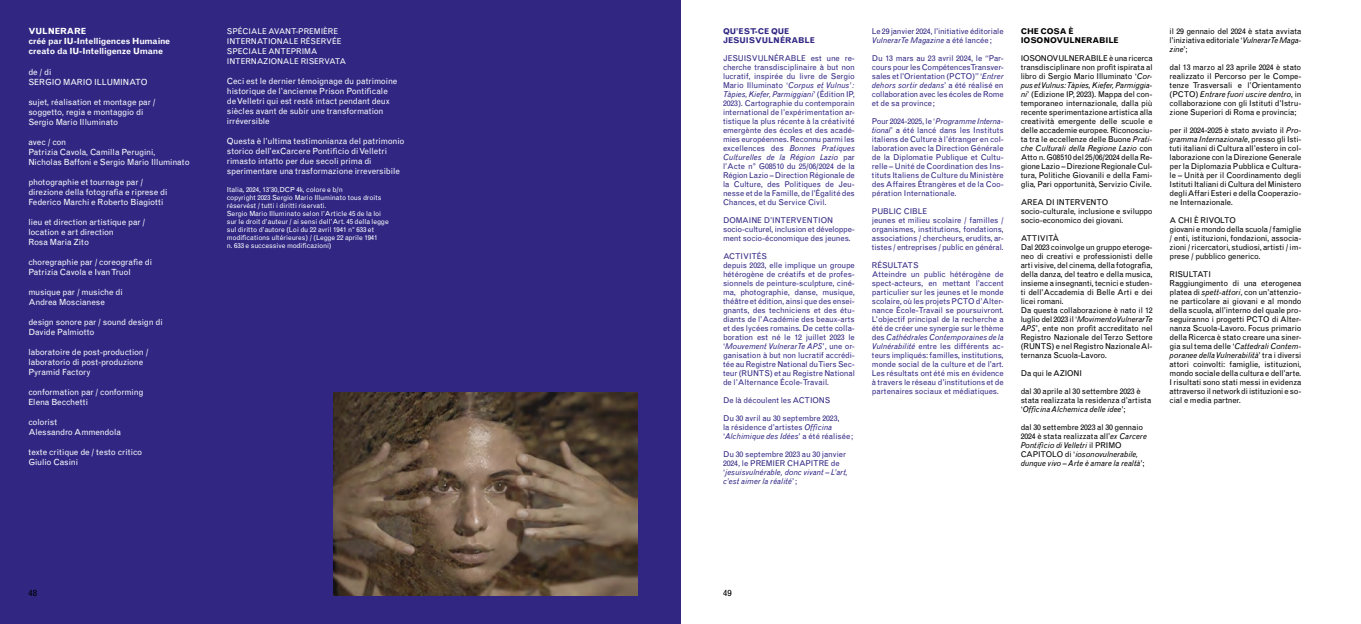
<style>
.page{position:relative;width:1361px;height:624px;background:#fff}
.page>*{position:absolute;margin:0;border:0;box-sizing:border-box;transform-origin:0 0}
.t1{font:9px "Grotesque MT Std";color:#000}
.t2{font:8.5px/10px "Grotesque MT Std";letter-spacing:-.01em;color:#fff}
.t3{font:700 8.5px/10px "Grotesque MT Std";letter-spacing:-.01em;color:#fff}
.t4{font:8px/9px "Grotesque MT Std";letter-spacing:-.01em;color:#312783}
.t5{font:8px/9px "Grotesque MT Std";letter-spacing:-.015em;color:#000}
.t6{font:italic 8px/9px "Grotesque MT Std";letter-spacing:-.005em;color:#000}
.t7{font:8px/10px "Grotesque MT Std";letter-spacing:-.01em;color:#fff}
.t8{font:700 8px/9px "Grotesque MT Std";letter-spacing:-.01em;color:#312783}
.t9{font:700 8px/9px "Grotesque MT Std";letter-spacing:-.015em;color:#000}
.t10{font:7px/8px "Grotesque MT Std";letter-spacing:-.01em;color:#fff}
.s1{font-style:italic}
.s2{font-style:normal}
</style>
<div class="page">
<div style="left:0;top:0;width:680px;height:624px;background:#312783"></div>
<img style="left:333px;top:392px;width:305px;height:203px">
<p class="t3" style="left:28px;top:27px;width:143px">VULNERARE<br>créé par IU-Intelligences Humaine creato da IU-Intelligenze Umane</p>
<p class="t2" style="left:28px;top:67px;width:121px">de / di<br>SERGIO MARIO ILLUMINATO</p>
<p class="t2" style="left:28px;top:97px;width:129px">sujet, réalisation et montage par / soggetto, regia e montaggio di<br>Sergio Mario Illuminato</p>
<p class="t2" style="left:28px;top:137px;width:163px">avec / con<br>Patrizia Cavola, Camilla Perugini,<br>Nicholas Baffoni e Sergio Mario Illuminato</p>
<p class="t2" style="left:28px;top:177px;width:141px">photographie et tournage par / direzione della fotografia e riprese di<br>Federico Marchi e Roberto Biagiotti</p>
<p class="t2" style="left:28px;top:217px;width:118px">lieu et direction artistique par / location e art direction<br>Rosa Maria Zito</p>
<p class="t2" style="left:28px;top:257px;width:125px">choregraphie par / coreografie di<br>Patrizia Cavola e Ivan Truol</p>
<p class="t2" style="left:28px;top:287px;width:96px">musique par / musiche di<br>Andrea Moscianese</p>
<p class="t2" style="left:28px;top:317px;width:136px">design sonore par / sound design di<br>Davide Palmiotto</p>
<p class="t2" style="left:28px;top:347px;width:122px">laboratoire de post-production / laboratorio di post-produzione<br>Pyramid Factory</p>
<p class="t2" style="left:28px;top:387px;width:117px">conformation par / conforming<br>Elena Becchetti</p>
<p class="t2" style="left:28px;top:417px;width:94px">colorist<br>Alessandro Ammendola</p>
<p class="t2" style="left:28px;top:447px;width:115px">texte critique de / testo critico<br>Giulio Casini</p>
<p class="t7" style="left:227px;top:26px;width:121px">SPÉCIALE AVANT-PREMIÈRE<br>INTERNATIONALE RÉSERVÉE<br>SPECIALE ANTEPRIMA<br>INTERNAZIONALE RISERVATA</p>
<p class="t2" style="left:227px;top:76px;width:172px">Ceci est le dernier témoignage du patrimoine historique de l’ancienne Prison Pontificale de Velletri qui est resté intact pendant deux siècles avant de subir une transformation irréversible</p>
<p class="t2" style="left:227px;top:136px;width:179px">Questa è l’ultima testimonianza del patrimonio storico dell’exCarcere Pontificio di Velletri rimasto intatto per due secoli prima di sperimentare una trasformazione irreversibile</p>
<p class="t10" style="left:227px;top:186px;width:163px">Italia, 2024, 13’30,DCP 4k, colore e b/n<br>copyright 2023 Sergio Mario Illuminato tous droits réservést / tutti i diritti riservati.<br>Sergio Mario Illuminato selon l’Article 45 de la loi sur le droit d’auteur / ai sensi dell’Art. 45 della legge sul diritto d’autore (Loi du 22 avril 1941 n° 633 et modifications ultérieures) / (Legge 22 aprile 1941<br>n. 633 e successive modificazioni)</p>
<p class="t8" style="left:723px;top:27px;width:93px">QU’EST-CE QUE<br>JESUISVULNÉRABLE</p>
<p class="t4" style="left:723px;top:54px;width:133px;text-align:justify">JESUISVULNÉRABLE est une re&shy;cherche transdisciplinaire à but non lucratif, inspirée du livre de Sergio Mario Illuminato ‘<span class="s1">Corpus et Vulnus’:<br>Tàpies, Kiefer, Parmiggiani</span>’ (Édition IP, 2023). Cartographie du contemporain international de l’expérimentation ar&shy;tistique la plus récente à la créativité emergènte des écoles et des acadé&shy;mies européennes. Reconnu parmi les excellences des <span class="s1">Bonnes Pratiques Culturelles de la Région Lazio</span> par l’Acte n° G08510 du 25/06/2024 de la Région Lazio – Direction Régionale de la Culture, des Politiques de Jeu&shy;nesse et de la Famille, de l’Égalité des Chances, et du Service Civil.</p>
<p class="t4" style="left:723px;top:216px;width:133px">DOMAINE D’INTERVENTION socio-culturel, inclusion et développe&shy;ment socio-économique des jeunes.</p>
<p class="t4" style="left:723px;top:252px;width:133px">ACTIVITÉS<br>depuis 2023, elle implique un groupe hétérogène de créatifs et de profes&shy;sionnels de peinture-sculpture, ciné&shy;ma, photographie, danse, musique, théâtre et édition, ainsi que des ensei&shy;gnants, des techniciens et des étu&shy;diants de l’Académie des beaux-arts et des lycées romains. De cette colla&shy;boration est né le 12 juillet 2023 le ‘<span class="s1">Mouvement VulnerarTe APS</span>’, une or&shy;ganisation à but non lucratif accrédi&shy;tée au Registre National du Tiers Sec&shy;teur (RUNTS) et au Registre National de l’Alternance École-Travail.</p>
<p class="t4" style="left:723px;top:396px;width:109px">De là découlent les ACTIONS</p>
<p class="t4" style="left:723px;top:414px;width:132px">Du 30 avril au 30 septembre 2023,<br>la résidence d’artistes <span class="s1">Officina </span>‘<span class="s1">Alchimique des Idées</span>’ a été réalisée;</p>
<p class="t4" style="left:723px;top:450px;width:127px">Du 30 septembre 2023 au 30 janvier<br>2024, le PREMIER CHAPITRE de ‘<span class="s1">jesuisvulnérable, donc vivant – L’art, c’est aimer la réalité</span>’;</p>
<p class="t4" style="left:872px;top:27px;width:133px">Le 29 janvier 2024, l’initiative éditoriale<br><span class="s1">VulnerarTe Magazine</span> a été lancée;</p>
<p class="t4" style="left:872px;top:54px;width:133px;text-align:justify">Du 13 mars au 23 avril 2024, le “Par&shy;cours pour les Compétences Transver&shy;sales et l’Orientation (PCTO)” ‘<span class="s1">Entrer dehors sortir dedans</span>’ a été réalisé en collaboration avec les écoles de Rome et de sa province;</p>
<p class="t4" style="left:872px;top:117px;width:133px;text-align:justify">Pour 2024-2025, le ‘<span class="s1">Programme Interna&shy;tional</span>’ a été lancé dans les Instituts italiens de Culture à l’étranger en col&shy;laboration avec la Direction Générale de la Diplomatie Publique et Cultu&shy;relle – Unité de Coordination des Ins&shy;tituts Italiens de Culture du Ministère des Affaires Étrangères et de la Coo&shy;pération Internationale.</p>
<p class="t4" style="left:872px;top:207px;width:133px">PUBLIC CIBLE<br>jeunes et milieu scolaire / familles / organismes, institutions, fondations, associations / chercheurs, erudits, ar&shy;tistes / entreprises / public en général.</p>
<p class="t4" style="left:872px;top:261px;width:133px">RÉSULTATS<br>Atteindre un public hétérogène de spect-acteurs, en mettant l’accent particulier sur les jeunes et le monde scolaire, où les projets PCTO d’Alter&shy;nance École-Travail se poursuivront.<br>L’objectif principal de la recherche a été de créer une synergie sur le thème des <span class="s1">Cathédrales Contemporaines de la Vulnérabilité</span> entre les différents ac&shy;teurs impliqués: familles, institutions, monde social de la culture et de l’art.<br>Les résultats ont été mis en évidence à travers le réseau d’institutions et de partenaires sociaux et médiatiques.</p>
<p class="t9" style="left:1020px;top:27px;width:99px">CHE COSA È<br>IOSONOVULNERABILE</p>
<p class="t5" style="left:1020px;top:54px;width:133px;text-align:justify">IOSONOVULNERABILE è una ricerca transdisciplinare non profit ispirata al libro di Sergio Mario Illuminato ‘<span class="s1">Cor&shy;pus et Vulnus: Tàpies, Kiefer, Parmiggia&shy;ni</span>’ (Edizione IP, 2023). Mappa del con&shy;temporaneo internazionale, dalla più recente sperimentazione artistica alla creatività emergente delle scuole e delle accademie europee. Riconosciu&shy;ta tra le eccellenze delle Buone <span class="s1">Prati&shy;che Culturali della Regione Lazio</span> con Atto n. G08510 del 25/06/2024 della Re&shy;gione Lazio – Direzione Regionale Cul&shy;tura, Politiche Giovanili e della Fami&shy;glia, Pari opportunità, Servizio Civile.</p>
<p class="t5" style="left:1020px;top:198px;width:133px">AREA DI INTERVENTO socio-culturale, inclusione e sviluppo socio-economico dei giovani.</p>
<p class="t5" style="left:1020px;top:234px;width:133px">ATTIVITÀ<br>Dal 2023 coinvolge un gruppo eteroge&shy;neo di creativi e professionisti delle arti visive, del cinema, della fotografia, della danza, del teatro e della musica, insieme a insegnanti, tecnici e studen&shy;ti dell’Accademia di Belle Arti e dei licei romani.<br>Da questa collaborazione è nato il 12 luglio del 2023 il ‘<span class="s1">Movimento VulnerarTe APS</span>’, ente non profit accreditato nel Registro Nazionale del Terzo Settore (RUNTS) e nel Registro Nazionale Al&shy;ternanza Scuola-Lavoro.</p>
<p class="t5" style="left:1020px;top:369px;width:63px">Da qui le AZIONI</p>
<p class="t5" style="left:1020px;top:387px;width:132px">dal 30 aprile al 30 settembre 2023 è stata realizzata la residenza d’artista ‘<span class="s1">Officina Alchemica delle idee</span>’;</p>
<p class="t6" style="left:1020px;top:423px;width:128px"><span class="s2">dal 30 settembre 2023 al 30 gennaio 2024 è stata realizzata all’</span>ex Carcere Pontificio di Velletri <span class="s2">il PRIMO CAPITOLO di ‘</span>iosonovulnerabile, dunque vivo – Arte è amare la realtà<span class="s2">’;</span></p>
<p class="t5" style="left:1169px;top:27px;width:133px;text-align:justify">il 29 gennaio del 2024 è stata avviata l’iniziativa editoriale ‘<span class="s1">VulnerarTe Maga&shy;zine</span>’;</p>
<p class="t5" style="left:1169px;top:63px;width:133px;text-align:justify">dal 13 marzo al 23 aprile 2024 è stato realizzato il Percorso per le Compe&shy;tenze Trasversali e l’Orientamento (PCTO) <span class="s1">Entrare fuori uscire dentro</span>, in collaborazione con gli Istituti d’Istru&shy;zione Superiori di Roma e provincia;</p>
<p class="t5" style="left:1169px;top:126px;width:133px;text-align:justify">per il 2024-2025 è stato avviato il <span class="s1">Pro&shy;gramma Internazionale</span>, presso gli Isti&shy;tuti italiani di Cultura all’estero in col&shy;laborazione con la Direzione Generale per la Diplomazia Pubblica e Cultura&shy;le – Unità per il Coordinamento degli Istituti Italiani di Cultura del Ministero degli Affari Esteri e della Cooperazio&shy;ne Internazionale.</p>
<p class="t5" style="left:1169px;top:216px;width:133px">A CHI È RIVOLTO<br>giovani e mondo della scuola / famiglie / enti, istituzioni, fondazioni, associa&shy;zioni / ricercatori, studiosi, artisti / im&shy;prese / pubblico generico.</p>
<p class="t5" style="left:1169px;top:270px;width:133px">RISULTATI<br>Raggiungimento di una eterogenea platea di <span class="s1">spett-attori</span>, con un’attenzio&shy;ne particolare ai giovani e al mondo della scuola, all’interno del quale pro&shy;seguiranno i progetti PCTO di Alter&shy;nanza Scuola-Lavoro. Focus primario della Ricerca è stato creare una siner&shy;gia sul tema delle ‘<span class="s1">Cattedrali Contem&shy;poranee della Vulnerabilità</span>’ tra i diversi attori coinvolti: famiglie, istituzioni, mondo sociale della cultura e dell’arte.<br>I risultati sono stati messi in evidenza attraverso il network di istituzioni e so&shy;cial e media partner.</p>
<p class="t1" style="left:28px;top:587px;width:10px">48</p>
<p class="t1" style="left:723px;top:587px;width:10px">49</p>
</div>
